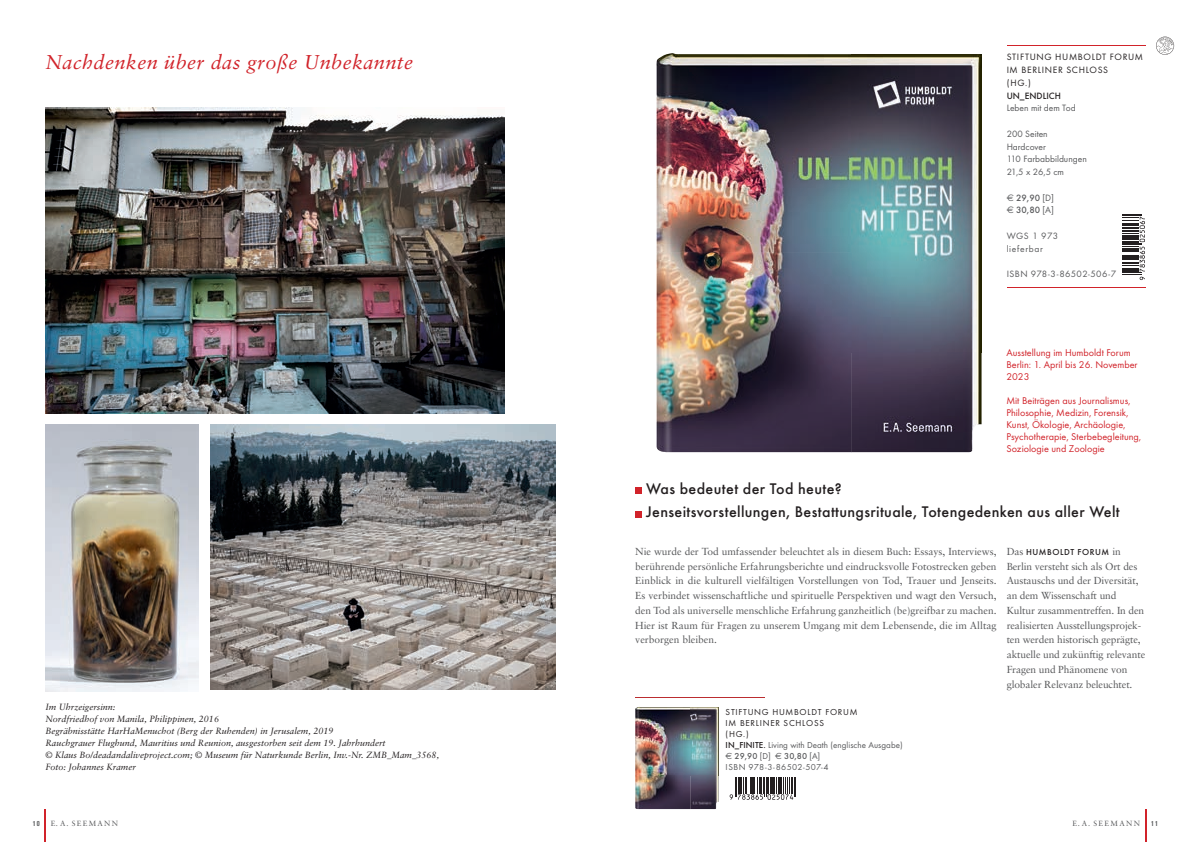
<style>
.page{position:relative;width:1191px;height:842px;background:#fff}
.page>*{position:absolute;margin:0;border:0;box-sizing:border-box;transform-origin:0 0}
.t1{font:italic 20px "Sabon";letter-spacing:.02em;color:#d1232a}
.t2{font:500 16px/23.7px "Futura T";letter-spacing:.02em;color:#231f20}
.t3{font:10.2px/14.7px "Sabon";letter-spacing:-.01em;color:#57585a;text-align:justify}
.t4{font:10.2px/12px "Futura T";color:#d1232a}
.t5{font:9.5px/12.7px "Futura T";color:#57585a}
.t6{font:9.5px/12.7px "Futura T";letter-spacing:.07em;color:#231f20}
.t7{font:9.5px "Futura T";letter-spacing:.04em;color:#57585a}
.t8{font:500 9.5px/12.7px "Futura T";color:#57585a}
.t9{font:9.5px/12.7px "Futura T";letter-spacing:.065em;color:#57585a}
.t10{font:500 9.5px "Futura T";color:#231f20}
.t11{font:italic 9px/12px "Sabon";color:#231f20}
.t12{font:9px/11px "Futura T";letter-spacing:.05em;color:#57585a}
.t13{font:500 9px "Futura T";letter-spacing:.06em;color:#231f20}
.t14{font:7.5px "Sabon";letter-spacing:.18em;color:#57585a}
.t15{font:700 condensed 7.5px "Akzidenz Grotesk BE";color:#57585a}
.s1{font-family:"Euro Sans";font-weight:400}
.s2{font-weight:400}
.s3{font-family:"Sabon";font-weight:400;font-size:10.2px;color:#57585a}
.s4{color:#231f20}
.s5{font-weight:500;color:#231f20}
.s6{font-family:"Euro Sans"}
.s7{font-weight:500}
</style>
<div class="page">
<hr style="left:45px;top:810px;width:1px;height:32px;background:#d1232a">
<hr style="left:1144px;top:810px;width:2px;height:32px;background:#d1232a">
<hr style="left:1007px;top:45px;width:138px;height:1px;background:#d1232a">
<svg style="left:1156px;top:37px;width:18px;height:18px"></svg>
<hr style="left:1006px;top:288px;width:139px;height:1px;background:#d1232a">
<svg style="left:1122px;top:214px;width:23px;height:66px"></svg>
<div style="left:635px;top:487px;width:6px;height:7px;background:#d1232a"></div>
<svg style="left:635px;top:511px;width:6px;height:6px"></svg>
<hr style="left:635px;top:697px;width:130px;height:1px;background:#bb2d30">
<svg style="left:729px;top:777px;width:67px;height:23px"></svg>
<img style="left:656px;top:53px;width:325px;height:399px">
<img style="left:635px;top:707px;width:83px;height:102px">
<img style="left:45px;top:108px;width:460px;height:306px">
<img style="left:210px;top:425px;width:346px;height:265px">
<img style="left:45px;top:424px;width:153px;height:267px">
<h1 class="t1" style="left:45px;top:50px;width:369px">Nachdenken über das große Unbekannte</h1>
<p class="t11" style="left:45px;top:701px;width:395px">Im Uhrzeigersinn:<br>Nordfriedhof von Manila, Philippinen, 2016<br>Begräbnisstätte HarHaMenuchot (Berg der Ruhenden) in Jerusalem, 2019<br>Rauchgrauer Flughund, Mauritius und Reunion, ausgestorben seit dem 19. Jahrhundert<br>© Klaus Bo/deadandaliveproject.com; © Museum für Naturkunde Berlin, Inv.-Nr. ZMB_Mam_3568, Foto: Johannes Kramer</p>
<p class="t6" style="left:1006px;top:51px;width:138px">STIFTUNG HUMBOLDT FORUM<br>IM BERLINER SCHLOSS<br>(HG.)</p>
<p class="t10" style="left:1006px;top:90px;width:56px">UN_ENDLICH</p>
<p class="t5" style="left:1006px;top:102px;width:71px">Leben mit dem Tod</p>
<p class="t5" style="left:1006px;top:127px;width:82px">200 Seiten<br>Hardcover<br>110 Farbabbildungen<br>21,5 x 26,5 cm</p>
<p class="t8" style="left:1006px;top:191px;width:49px"><span class="s1">€</span> 29,90 <span class="s2">[D] </span><span class="s1">€</span> 30,80 <span class="s2">[A]</span></p>
<p class="t9" style="left:1006px;top:229px;width:53px">WGS 1 973 lieferbar</p>
<p class="t7" style="left:1006px;top:268px;width:111px">ISBN 978-3-86502-506-7</p>
<p class="t4" style="left:1006px;top:347px;width:133px">Ausstellung im Humboldt Forum<br>Berlin: 1. April bis 26. November<br>2023</p>
<p class="t4" style="left:1006px;top:395px;width:136px">Mit Beiträgen aus Journalismus,<br>Philosophie, Medizin, Forensik,<br>Kunst, Ökologie, Archäologie,<br>Psychotherapie, Sterbebegleitung,<br>Soziologie und Zoologie</p>
<h2 class="t2" style="left:646px;top:476px;width:475px">Was bedeutet der Tod heute?<br>Jenseitsvorstellungen, Bestattungsrituale, Totengedenken aus aller Welt</h2>
<p class="t13" style="left:1006px;top:546px;width:116px"><span class="s3">Das</span> HUMBOLDT FORUM <span class="s3">in</span></p>
<p class="t3" style="left:1006px;top:558px;width:140px;text-align:left">Berlin versteht sich als Ort des<br>Austauschs und der Diversität, an dem Wissenschaft und<br>Kultur zusammentreffen. In den realisierten Ausstellungsprojek&shy;ten werden historisch geprägte, aktuelle und zukünftig relevante<br>Fragen und Phänomene von globaler Relevanz beleuchtet.</p>
<p class="t3" style="left:635px;top:544px;width:363px">Nie wurde der Tod umfassender beleuchtet als in diesem Buch: Essays, Interviews, berührende persönliche Erfahrungsberichte und eindrucksvolle Fotostrecken geben Einblick in die kulturell vielfältigen Vorstellungen von Tod, Trauer und Jenseits.<br>Es verbindet wissenschaftliche und spirituelle Perspektiven und wagt den Versuch, den Tod als universelle menschliche Erfahrung ganzheitlich (be)greifbar zu machen.<br>Hier ist Raum für Fragen zu unserem Umgang mit dem Lebensende, die im Alltag verborgen bleiben.</p>
<p class="t12" style="left:725px;top:707px;width:179px"><span class="s4">STIFTUNG HUMBOLDT FORUM<br>IM BERLINER SCHLOSS<br>(HG.)<br></span><span class="s5">IN_FINITE.</span> Living with Death (englische Ausgabe) <span class="s6">€</span> <span class="s7">29,90</span> [D] <span class="s6">€</span> <span class="s7">30,80</span> [A]<br>ISBN 978-3-86502-507-4</p>
<p class="t15" style="left:33px;top:819px;width:8px">10</p>
<p class="t14" style="left:51px;top:818px;width:69px">E. A. SEEMANN</p>
<p class="t14" style="left:1072px;top:818px;width:69px">E. A. SEEMANN</p>
<p class="t15" style="left:1151px;top:819px;width:8px">11</p>
</div>
